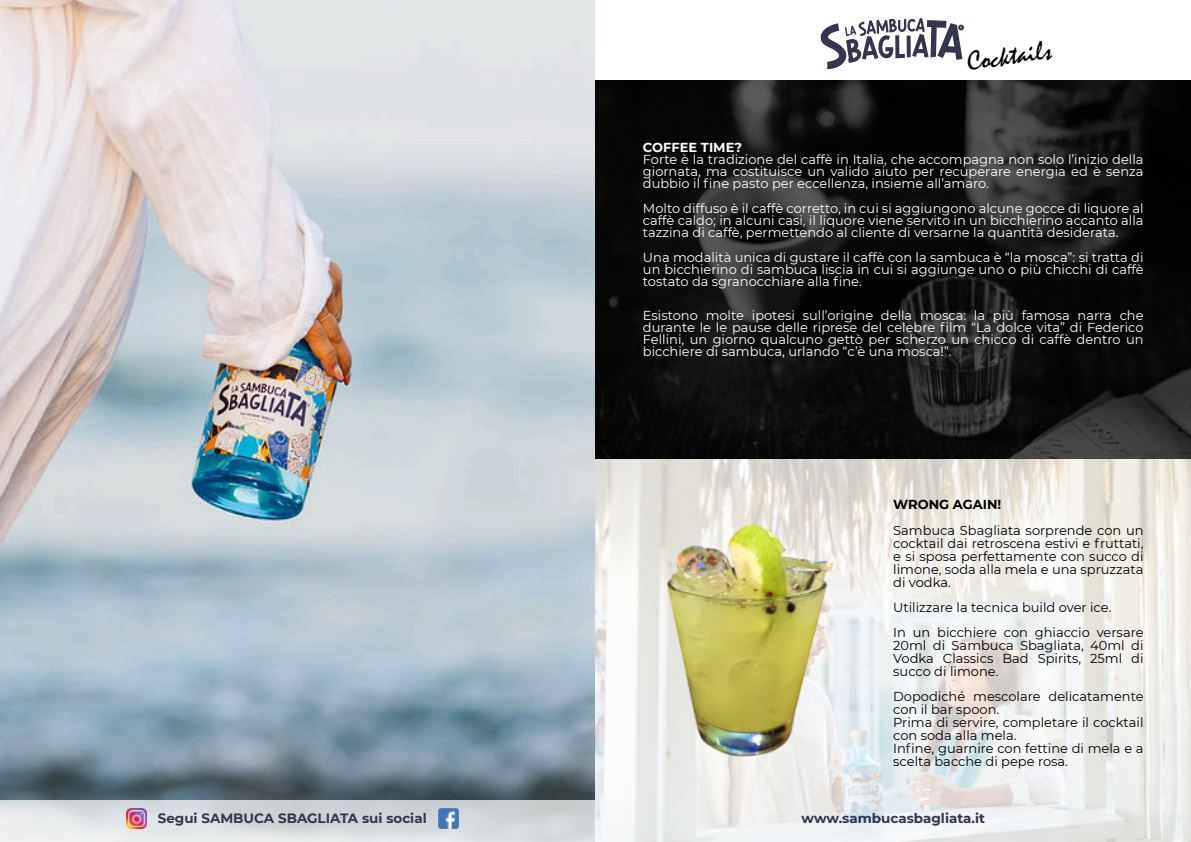
<style>
.page{position:relative;width:1191px;height:842px;background:#fff}
.page>*{position:absolute;margin:0;border:0;box-sizing:border-box;transform-origin:0 0}
.t1{font:28px "Mistral";color:#000}
.t2{font:700 13.5px "Montserrat";color:#35354e}
.t3{font:13px/12px "Montserrat";color:#fff;text-align:justify}
.t4{font:13px/13px "Montserrat";color:#000;text-align:justify}
.t5{font:700 13px "Montserrat";color:#fff}
.t6{font:700 13px "Montserrat";color:#000}
.t7{font:3.4px "Pamit";color:#35354e}
</style>
<div class="page">
<img style="left:0;top:0;width:595px;height:800px">
<div style="left:0;top:800px;width:1191px;height:42px;background:#fff;opacity:.73"></div>
<img style="left:595px;top:80px;width:596px;height:380px">
<svg style="left:595px;top:460px;width:596px;height:382px"></svg>
<img style="left:614px;top:453px;width:263px;height:366px">
<svg style="left:820px;top:18px;width:144px;height:51px"></svg>
<img style="left:438px;top:808px;width:21px;height:21px">
<img style="left:126px;top:808px;width:20px;height:20px">
<p class="t7" style="left:960px;top:26px;width:3px">R</p>
<h1 class="t1" style="left:966px;top:52px;width:86px;rotate:-8deg">Cocktails</h1>
<p class="t5" style="left:643px;top:140px;width:101px">COFFEE TIME?</p>
<p class="t3" style="left:643px;top:154px;width:502px">Forte è la tradizione del caffè in Italia, che accompagna non solo l’inizio della giornata, ma costituisce un valido aiuto per recuperare energia ed è senza dubbio il fine pasto per eccellenza, insieme all’amaro.</p>
<p class="t3" style="left:643px;top:203px;width:502px">Molto diffuso è il caffè corretto, in cui si aggiungono alcune gocce di liquore al caffè caldo; in alcuni casi, il liquore viene servito in un bicchierino accanto alla tazzina di caffè, permettendo al cliente di versarne la quantità desiderata.</p>
<p class="t3" style="left:643px;top:251px;width:502px">Una modalità unica di gustare il caffè con la sambuca è “la mosca”: si tratta di un bicchierino di sambuca liscia in cui si aggiunge uno o più chicchi di caffè tostato da sgranocchiare alla fine.</p>
<p class="t3" style="left:643px;top:310px;width:502px">Esistono molte ipotesi sull’origine della mosca: la più famosa narra che durante le le pause delle riprese del celebre film “La dolce vita” di Federico Fellini, un giorno qualcuno gettò per scherzo un chicco di caffèdentro un bicchiere di sambuca, urlando “c’è una mosca!”.</p>
<p class="t6" style="left:893px;top:497px;width:109px">WRONG AGAIN!</p>
<p class="t4" style="left:893px;top:524px;width:252px">Sambuca Sbagliata sorprende con un cocktail dai retroscena estivi e fruttati, e si sposa perfettamente con succo di limone, soda alla mela e una spruzzata di vodka.</p>
<p class="t4" style="left:893px;top:595px;width:252px;line-height:25px">Utilizzare la tecnica build over ice.<br>In un bicchiere con ghiaccio versare</p>
<p class="t4" style="left:893px;top:639px;width:252px">20ml di Sambuca Sbagliata, 40ml di Vodka Classics Bad Spirits, 25ml di succo di limone.</p>
<p class="t4" style="left:893px;top:690px;width:252px;text-align:left">Dopodiché mescolare delicatamente con il bar spoon.<br>Prima di servire, completare il cocktail con soda alla mela.<br>Infine, guarnire con fettine di mela e a scelta bacche di pepe rosa.</p>
<p class="t2" style="left:158px;top:810px;width:270px">Segui SAMBUCA SBAGLIATA sui social</p>
<p class="t2" style="left:801px;top:810px;width:185px">www.sambucasbagliata.it</p>
</div>
